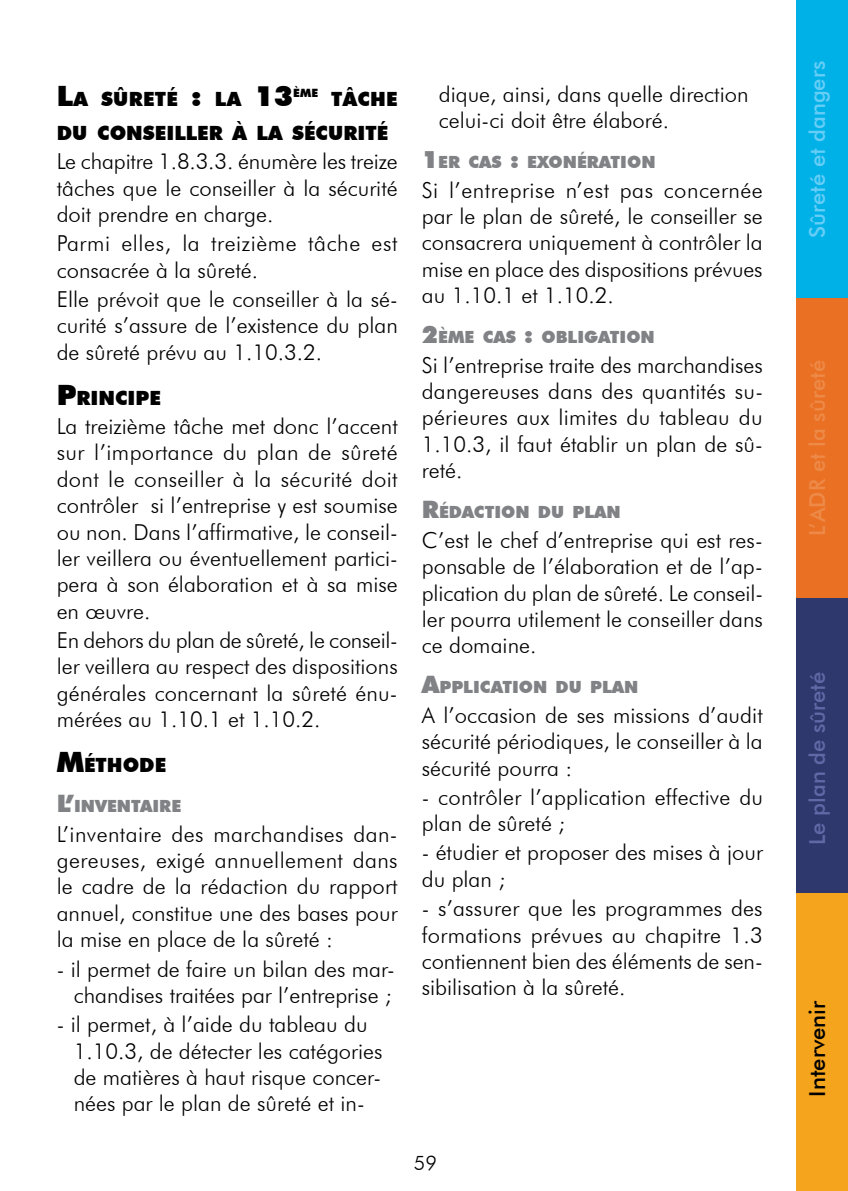
<style>
.page{position:relative;width:848px;height:1191px;background:#fff}
.page>*{position:absolute;margin:0;border:0;box-sizing:border-box;transform-origin:0 0}
.t1{font:300 22px/26.4px "Futura BT";color:#000;text-align:justify}
.t2{font:300 22px/26.4px "Futura BT";letter-spacing:.025em;color:#000}
.t3{font:500 22px "Futura BT";color:#66cef6}
.t4{font:500 22px "Futura BT";color:#ee8a48}
.t5{font:500 22px "Futura BT";color:#6168a6}
.t6{font:500 22px "Futura BT";color:#000}
.t7{font:300 20px "Futura BT";color:#000}
.t8{font:900 19.6px/33.6px "Futura BT";color:#000}
.t9{font:900 16.8px "Futura BT";color:#808285}
.t10{font:900 11.4px "Futura BT";color:#000}
.s1{font-size:28px}
.s2{font-size:24px}
</style>
<div class="page">
<div style="left:797px;top:0;width:51px;height:298px;background:#00b1e8"></div>
<div style="left:797px;top:298px;width:51px;height:300px;background:#ea7024"></div>
<div style="left:797px;top:598px;width:51px;height:320px;background:#2e386c"></div>
<div style="left:797px;top:893px;width:51px;height:298px;background:#f4a41d"></div>
<p class="t8" style="left:57px;top:82px;width:238px"><span class="s1">L</span>A SÛRETÉ <span class="s1">:</span> LA <span class="s1">13</span></p>
<p class="t10" style="left:293px;top:86px;width:26px">ÈME</p>
<p class="t8" style="left:57px;top:82px;width:342px;text-indent:274px">TÂCHE<br>DU CONSEILLER À LA SÉCURITÉ</p>
<p class="t1" style="left:57px;top:148px;width:343px">Le chapitre 1.8.3.3. énumère les treize tâches que le conseiller à la sécurité doit prendre en charge.</p>
<p class="t2" style="left:57px;top:230px;width:342px">Parmi elles, la treizième tâche est consacrée à la sûreté.</p>
<p class="t1" style="left:57px;top:286px;width:342px">Elle prévoit que le conseiller à la sé&shy;curité s’assure de l’existence du plan de sûreté prévu au 1.10.3.2.</p>
<p class="t8" style="left:57px;top:381px;width:106px"><span class="s1">P</span>RINCIPE</p>
<p class="t1" style="left:57px;top:413px;width:342px">La treizième tâche met donc l’accent sur l’importance du plan de sûreté dont le conseiller à la sécurité doit contrôler si l’entreprise y est soumise ou non. Dans l’affirmative, le conseil&shy;ler veillera ou éventuellement partici&shy;pera à son élaboration et à sa mise en œuvre.</p>
<p class="t1" style="left:57px;top:627px;width:342px">En dehors du plan de sûreté, le conseil&shy;ler veillera au respect des dispositions générales concernant la sûreté énu&shy;mérées au 1.10.1 et 1.10.2.</p>
<p class="t8" style="left:57px;top:748px;width:111px"><span class="s1">M</span>ÉTHODE</p>
<p class="t9" style="left:57px;top:796px;width:126px"><span class="s2">L’</span>INVENTAIRE</p>
<p class="t1" style="left:57px;top:820px;width:342px">L’inventaire des marchandises dan&shy;gereuses, exigé annuellement dans le cadre de la rédaction du rapport annuel, constitue une des bases pour la mise en place de la sûreté :</p>
<p class="t1" style="left:57px;top:955px;width:340px;text-align:right">- il permet de faire un bilan des mar&shy;chandises traitées par l’entreprise ;</p>
<p class="t1" style="left:74px;top:1011px;width:310px;text-align:left;text-indent:-17px">- il permet, à l’aide du tableau du 1.10.3, de détecter les catégories de matières à haut risque concer&shy;nées par le plan de sûreté et in-</p>
<p class="t1" style="left:439px;top:81px;width:311px">dique, ainsi, dans quelle direction celui-ci doit être élaboré.</p>
<p class="t9" style="left:422px;top:152px;width:235px"><span class="s2">1</span>ER CAS <span class="s2">:</span> EXONÉRATION</p>
<p class="t1" style="left:422px;top:176px;width:342px">Si l’entreprise n’est pas concernée par le plan de sûreté, le conseiller se consacrera uniquement à contrôler la mise en place des dispositions prévues au 1.10.1 et 1.10.2.</p>
<p class="t9" style="left:422px;top:327px;width:234px"><span class="s2">2</span>ÈME CAS <span class="s2">:</span> OBLIGATION</p>
<p class="t1" style="left:422px;top:351px;width:342px">Si l’entreprise traite des marchandises dangereuses dans des quantités su&shy;périeures aux limites du tableau du 1.10.3, il faut établir un plan de sû&shy;reté.</p>
<p class="t9" style="left:422px;top:502px;width:200px"><span class="s2">R</span>ÉDACTION DU PLAN</p>
<p class="t1" style="left:422px;top:526px;width:343px">C’est le chef d’entreprise qui est res&shy;ponsable de l’élaboration et de l’ap&shy;plication du plan de sûreté. Le conseil&shy;ler pourra utilement le conseiller dans ce domaine.</p>
<p class="t9" style="left:422px;top:677px;width:218px"><span class="s2">A</span>PPLICATION DU PLAN</p>
<p class="t1" style="left:422px;top:701px;width:342px">A l’occasion de ses missions d’audit sécurité périodiques, le conseiller à la sécurité pourra :</p>
<p class="t1" style="left:422px;top:783px;width:343px">- contrôler l’application effective du plan de sûreté ;</p>
<p class="t1" style="left:422px;top:839px;width:342px">- étudier et proposer des mises à jour du plan ;</p>
<p class="t1" style="left:422px;top:895px;width:342px">- s’assurer que les programmes des formations prévues au chapitre 1.3 contiennent bien des éléments de sen&shy;sibilisation à la sûreté.</p>
<p class="t7" style="left:414px;top:1150px;width:25px">59</p>
<p class="t3" style="left:803px;top:238px;width:179px;rotate:-90deg">Sûreté et dangers</p>
<p class="t4" style="left:803px;top:536px;width:177px;rotate:-90deg">L’ADR et la sûreté</p>
<p class="t5" style="left:803px;top:845px;width:175px;rotate:-90deg">Le plan de sûreté</p>
<p class="t6" style="left:803px;top:1096px;width:97px;rotate:-90deg">Intervenir</p>
</div>
